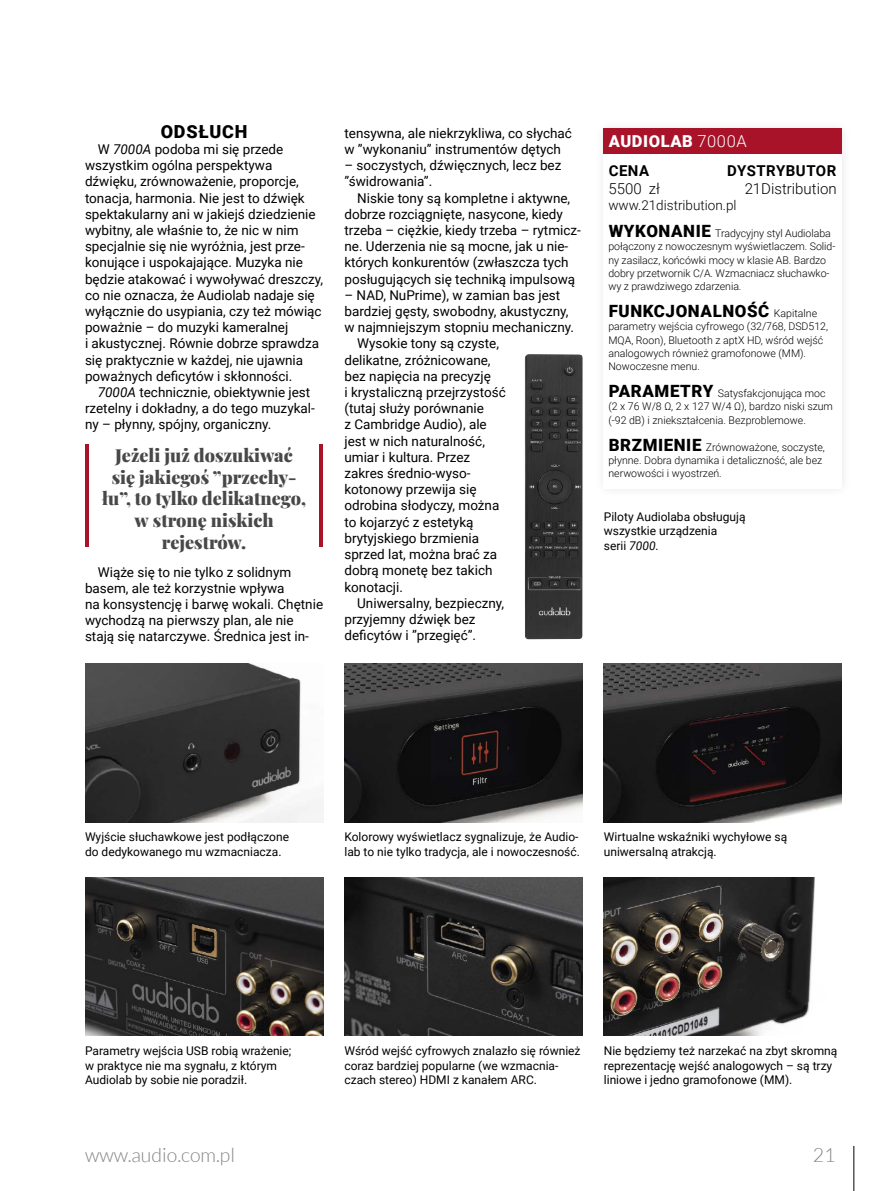
<style>
.page{position:relative;width:893px;height:1191px;background:#fff}
.page>*{position:absolute;margin:0;border:0;box-sizing:border-box;transform-origin:0 0}
.t1{font:300 19.5px "Lato";color:#858585}
.t2{font:900 18px/21.6px "Playfair Display";color:#484848;text-align:center}
.t3{font:900 18px "Roboto";letter-spacing:.045em;color:#000}
.t4{font:900 16.95px "Roboto";letter-spacing:.035em;color:#000}
.t5{font:900 16.5px "Roboto";letter-spacing:.035em;color:#fff}
.t6{font:300 15px "Roboto";color:#000}
.t7{font:700 15px "Roboto";letter-spacing:.035em;color:#000}
.t8{font:13.5px/16.2px "Roboto";color:#000}
.t9{font:300 13.5px "Roboto";color:#000}
.t10{font:12px/14.4px "Roboto";color:#000}
.t11{font:300 10.65px/13.2px "Roboto";color:#000}
.s1{font-style:italic}
.s2{font-weight:300}
.s3{font-weight:900;font-size:16.95px}
.s4{font-weight:300;font-size:10.65px}
</style>
<div class="page">
<hr style="left:854px;top:1145px;width:1px;height:46px;background:#000">
<div style="left:604px;top:129px;width:238px;height:25px;background:#a9132a"></div>
<hr style="left:85px;top:444px;width:4px;height:103px;background:#a9132a">
<hr style="left:319px;top:444px;width:4px;height:103px;background:#a9132a">
<img style="left:85px;top:663px;width:238px;height:159px">
<img style="left:85px;top:877px;width:238px;height:158px">
<img style="left:344px;top:663px;width:239px;height:159px">
<img style="left:344px;top:877px;width:239px;height:158px">
<img style="left:604px;top:663px;width:238px;height:159px">
<img style="left:604px;top:877px;width:211px;height:158px">
<img style="left:525px;top:354px;width:58px;height:285px">
<h2 class="t3" style="left:161px;top:119px;width:88px">ODSŁUCH</h2>
<p class="t8" style="left:85px;top:140px;width:240px;text-indent:13px">W <span class="s1">7000A</span> podoba mi się przede wszystkim ogólna perspektywa dźwięku, zrównoważenie, proporcje, tonacja, harmonia. Nie jest to dźwięk spektakularny ani w jakiejś dziedzienie wybitny, ale właśnie to, że nic w nim specjalnie się nie wyróżnia, jest prze&shy;konujące i uspokajające. Muzyka nie będzie atakować i wywoływać dreszczy, co nie oznacza, że Audiolab nadaje się wyłącznie do usypiania, czy też mówiąc poważnie – do muzyki kameralnej<br>i akustycznej. Równie dobrze sprawdza się praktycznie w każdej, nie ujawnia poważnych deficytów i skłonności.</p>
<p class="t8" style="left:85px;top:383px;width:231px;text-indent:13px"><span class="s1">7000A</span> technicznie, obiektywnie jest rzetelny i dokładny, a do tego muzykal&shy;ny – płynny, spójny, organiczny.</p>
<h2 class="t2" style="left:102px;top:443px;width:205px">Jeżeli już doszukiwać się jakiegoś ”przechy&shy;łu”, to tylko delikatnego, w stronę niskich rejestrów.</h2>
<p class="t8" style="left:85px;top:563px;width:240px;text-indent:13px">Wiąże się to nie tylko z solidnym basem, ale też korzystnie wpływa<br>na konsystencję i barwę wokali. Chętnie wychodzą na pierwszy plan, ale nie stają się natarczywe. Średnica jest in-</p>
<p class="t8" style="left:344px;top:124px;width:229px">tensywna, ale niekrzykliwa, co słychać w ”wykonaniu” instrumentów dętych</p>
<p class="t8" style="left:344px;top:157px;width:219px">– soczystych, dźwięcznych, lecz bez ”świdrowania”.</p>
<p class="t8" style="left:344px;top:189px;width:238px;text-indent:13px">Niskie tony są kompletne i aktywne, dobrze rozciągnięte, nasycone, kiedy trzeba – ciężkie, kiedy trzeba – rytmicz&shy;ne. Uderzenia nie są mocne, jak u nie&shy;których konkurentów (zwłaszcza tych posługujących się techniką impulsową</p>
<p class="t8" style="left:344px;top:286px;width:217px">– NAD, NuPrime), w zamian bas jest</p>
<p class="t8" style="left:344px;top:302px;width:226px">bardziej gęsty, swobodny, akustyczny,</p>
<p class="t8" style="left:344px;top:319px;width:231px">w najmniejszym stopniu mechaniczny.</p>
<p class="t8" style="left:357px;top:335px;width:143px">Wysokie tony są czyste,</p>
<p class="t8" style="left:344px;top:351px;width:148px">delikatne, zróżnicowane,</p>
<p class="t8" style="left:344px;top:367px;width:148px">bez napięcia na precyzję</p>
<p class="t8" style="left:344px;top:383px;width:163px">i krystaliczną przejrzystość</p>
<p class="t8" style="left:344px;top:400px;width:141px">(tutaj służy porównanie</p>
<p class="t8" style="left:344px;top:416px;width:144px">z Cambridge Audio), ale</p>
<p class="t8" style="left:344px;top:432px;width:142px">jest w nich naturalność,</p>
<p class="t8" style="left:344px;top:448px;width:127px">umiar i kultura. Przez</p>
<p class="t8" style="left:344px;top:464px;width:128px">zakres średnio-wyso-</p>
<p class="t8" style="left:344px;top:481px;width:134px">kotonowy przewija się</p>
<p class="t8" style="left:344px;top:497px;width:157px">odrobina słodyczy, można</p>
<p class="t8" style="left:344px;top:513px;width:131px">to kojarzyć z estetyką</p>
<p class="t8" style="left:344px;top:529px;width:136px">brytyjskiego brzmienia</p>
<p class="t8" style="left:344px;top:545px;width:154px">sprzed lat, można brać za</p>
<p class="t8" style="left:344px;top:562px;width:150px">dobrą monetę bez takich</p>
<p class="t8" style="left:344px;top:578px;width:60px">konotacji.</p>
<p class="t8" style="left:357px;top:594px;width:149px">Uniwersalny, bezpieczny,</p>
<p class="t8" style="left:344px;top:610px;width:133px">przyjemny dźwięk bez</p>
<p class="t8" style="left:344px;top:626px;width:133px">deficytów i ”przegięć”.</p>
<p class="t5" style="left:609px;top:129px;width:140px">AUDIOLAB <span class="s2">7000A</span></p>
<p class="t7" style="left:609px;top:160px;width:42px">CENA</p>
<p class="t7" style="left:727px;top:160px;width:111px">DYSTRYBUTOR</p>
<p class="t6" style="left:608px;top:178px;width:53px">5500 zł</p>
<p class="t6" style="left:745px;top:178px;width:93px">21Distribution</p>
<p class="t9" style="left:608px;top:196px;width:130px">www.21distribution.pl</p>
<p class="t11" style="left:608px;top:226px;width:229px"><span class="s3">WYKONANIE</span> Tradycyjny styl Audiolaba połączony z nowoczesnym wyświetlaczem. Solid&shy;ny zasilacz, końcówki mocy w klasie AB. Bardzo dobry przetwornik C/A. Wzmacniacz słuchawko&shy;wy z prawdziwego zdarzenia.</p>
<p class="t4" style="left:609px;top:299px;width:210px">FUNKCJONALNOŚĆ <span class="s4">Kapitalne</span></p>
<p class="t11" style="left:608px;top:319px;width:221px">parametry wejścia cyfrowego (32/768, DSD512, MQA, Roon), Bluetooth z aptX HD, wśród wejść analogowych również gramofonowe (MM).<br>Nowoczesne menu.</p>
<p class="t11" style="left:608px;top:386px;width:226px"><span class="s3">PARAMETRY</span> Satysfakcjonująca moc (2 x 76 W/8 Ω, 2 x 127 W/4 Ω), bardzo niski szum (-92 dB) i zniekształcenia. Bezproblemowe.</p>
<p class="t11" style="left:608px;top:440px;width:218px"><span class="s3">BRZMIENIE</span> Zrównoważone, soczyste, płynne. Dobra dynamika i detaliczność, ale bez nerwowości i wyostrzeń.</p>
<p class="t10" style="left:604px;top:509px;width:143px">Piloty Audiolaba obsługują wszystkie urządzenia<br>serii <span class="s1">7000</span>.</p>
<p class="t10" style="left:85px;top:829px;width:206px">Wyjście słuchawkowe jest podłączone do dedykowanego mu wzmacniacza.</p>
<p class="t10" style="left:344px;top:829px;width:237px">Kolorowy wyświetlacz sygnalizuje, że Audio&shy;lab to nie tylko tradycja, ale i nowoczesność.</p>
<p class="t10" style="left:604px;top:829px;width:185px">Wirtualne wskaźniki wychyłowe są uniwersalną atrakcją.</p>
<p class="t10" style="left:85px;top:1043px;width:208px">Parametry wejścia USB robią wrażenie; w praktyce nie ma sygnału, z którym<br>Audiolab by sobie nie poradził.</p>
<p class="t10" style="left:344px;top:1043px;width:238px">Wśród wejść cyfrowych znalazło się również coraz bardziej popularne (we wzmacnia&shy;czach stereo) HDMI z kanałem ARC.</p>
<p class="t10" style="left:604px;top:1043px;width:235px">Nie będziemy też narzekać na zbyt skromną reprezentację wejść analogowych – są trzy liniowe i jedno gramofonowe (MM).</p>
<h1 class="t1" style="left:85px;top:1144px;width:151px">www.audio.com.pl</h1>
<h1 class="t1" style="left:813px;top:1144px;width:24px">21</h1>
</div>
